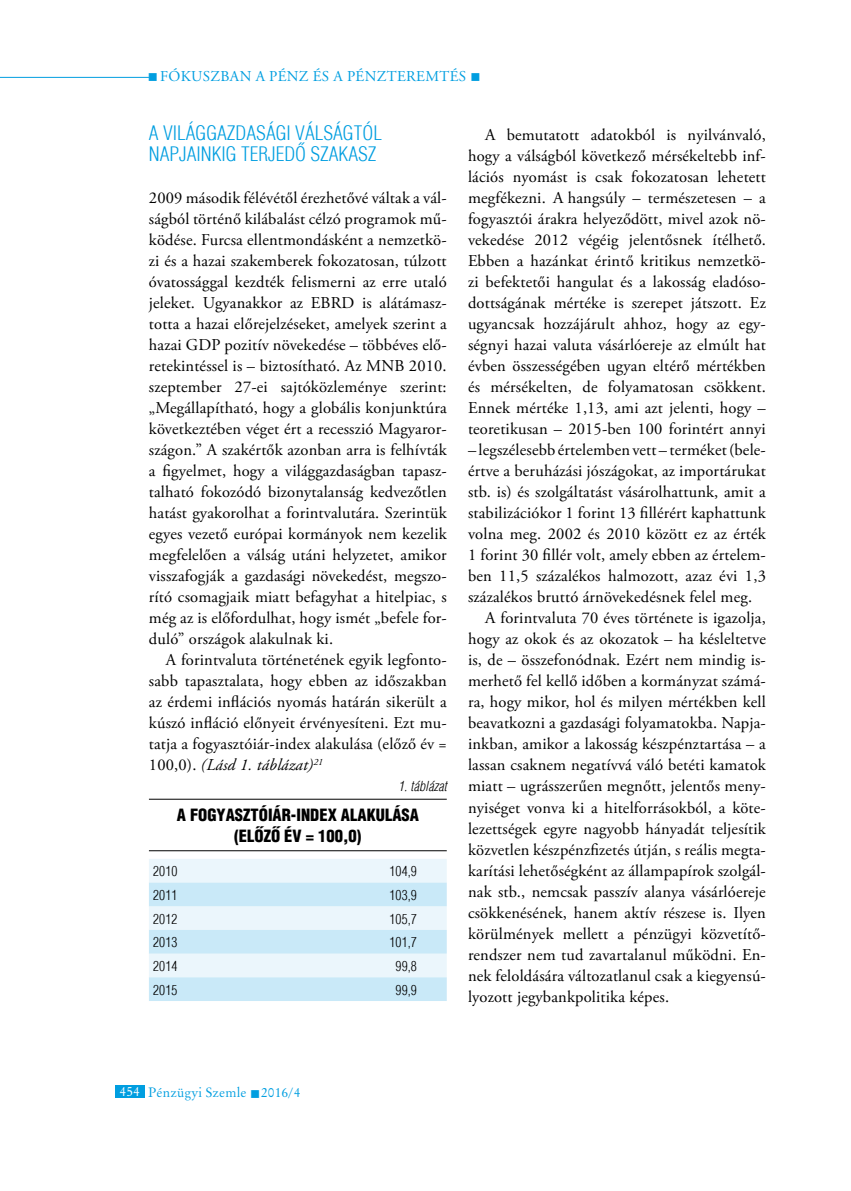
<style>
.page{position:relative;width:851px;height:1191px;background:#fff}
.page>*{position:absolute;margin:0;border:0;box-sizing:border-box;transform-origin:0 0}
.t1{font:300 condensed 19.5px/21px "H Helvetica";color:#009ee0}
.t2{font:16.5px/21px "Adobe Garamond Pro";letter-spacing:.01em;color:#000;text-align:justify}
.t3{font:900 condensed 16.5px/21px "H Helvetica";color:#000;text-align:center}
.t4{font:15px "Adobe Garamond Pro";letter-spacing:.025em;color:#009ee0}
.t5{font:300 condensed 13.5px "H Helvetica";letter-spacing:.01em;color:#000}
.t6{font:13.5px "Original Garamond HU Normal";letter-spacing:.01em;color:#009ee0}
.t7{font:italic 300 condensed 13.5px "H Helvetica";letter-spacing:.01em;color:#000}
.s1{font-style:italic}
.s2{color:#fff}
</style>
<div class="page">
<hr style="left:0;top:77px;width:149px;height:1px;background:#009ee0">
<div style="left:115px;top:1084px;width:30px;height:13px;background:#009ee0"></div>
<hr style="left:149px;top:799px;width:297px;height:1px;background:#000">
<hr style="left:149px;top:850px;width:297px;height:1px;background:#000">
<svg style="left:149px;top:859px;width:297px;height:142px;background:#daeff9"></svg>
<p class="t4" style="left:148px;top:67px;width:334px">■ fókuszban a pénz és a pénzteremtés ■</p>
<p class="t1" style="left:149px;top:122px;width:234px">A VILÁGGAZDASÁGI VÁLSÁGTÓL<br>NAPJAINKIG TERJEDŐ SZAKASZ</p>
<p class="t2" style="left:149px;top:188px;width:299px">2009 második félévétől érezhetővé váltak a vál&shy;ságból történő kilábalást célzó programok mű&shy;ködése. Furcsa ellentmondásként a nemzetkö&shy;zi és a hazai szakemberek fokozatosan, túlzott óvatossággal kezdték felismerni az erre utaló jeleket. Ugyanakkor az EBRD is alátámasz&shy;totta a hazai előrejelzéseket, amelyek szerint a hazai GDP pozitív növekedése – többéves elő&shy;retekintéssel is – biztosítható. Az MNB</p>
<p class="t2" style="left:149px;top:356px;width:300px;text-indent:260px">2010. szeptember 27-ei sajtóközleménye szerint: „Megállapítható, hogy a globális konjunktúra következtében véget ért a recesszió Magyaror&shy;szágon.” A szakértők azonban arra is felhívták a figyelmet, hogy a világgazdaságban tapasz&shy;talható fokozódó bizonytalanság kedvezőtlen hatást gyakorolhat a forintvalutára. Szerintük egyes vezető európai kormányok nem kezelik megfelelően a válság utáni helyzetet, amikor visszafogják a gazdasági növekedést, megszo&shy;rító csomagjaik miatt befagyhat a hitelpiac, s még az is előfordulhat, hogy ismét „befele for&shy;duló” országok alakulnak ki.</p>
<p class="t2" style="left:149px;top:650px;width:299px;text-indent:17px">A forintvaluta történetének egyik legfonto&shy;sabb tapasztalata, hogy ebben az időszakban az érdemi inflációs nyomás határán sikerült a kúszó infláció előnyeit érvényesíteni. Ezt mu&shy;tatja a fogyasztóiár-index alakulása (előző év = 100,0). <span class="s1">(Lásd 1. táblázat)</span><sup>21</sup></p>
<p class="t7" style="left:398px;top:778px;width:50px">1. táblázat</p>
<p class="t3" style="left:177px;top:804px;width:243px">A FOGYASZTÓIÁR-INDEX ALAKULÁSA (ELŐZŐ ÉV = 100,0)</p>
<p class="t5" style="left:153px;top:863px;width:26px">2010</p>
<p class="t5" style="left:389px;top:863px;width:29px">104,9</p>
<p class="t5" style="left:153px;top:887px;width:26px">2011</p>
<p class="t5" style="left:389px;top:887px;width:29px">103,9</p>
<p class="t5" style="left:153px;top:910px;width:26px">2012</p>
<p class="t5" style="left:389px;top:910px;width:29px">105,7</p>
<p class="t5" style="left:153px;top:934px;width:26px">2013</p>
<p class="t5" style="left:389px;top:934px;width:29px">101,7</p>
<p class="t5" style="left:153px;top:958px;width:26px">2014</p>
<p class="t5" style="left:395px;top:958px;width:23px">99,8</p>
<p class="t5" style="left:153px;top:982px;width:26px">2015</p>
<p class="t5" style="left:395px;top:982px;width:23px">99,9</p>
<p class="t2" style="left:468px;top:125px;width:299px;text-indent:17px">A bemutatott adatokból is nyilvánvaló, hogy a válságból következő mérsékeltebb inf&shy;lációs nyomást is csak fokozatosan lehetett megfékezni. A hangsúly – természetesen – a fogyasztói árakra helyeződött, mivel azok nö&shy;vekedése 2012 végéig jelentősnek ítélhető.<br>Ebben a hazánkat érintő kritikus nemzetkö&shy;zi befektetői hangulat és a lakosság eladóso&shy;dottságának mértéke is szerepet játszott. Ez ugyancsak hozzájárult ahhoz, hogy az egy&shy;ségnyi hazai valuta vásárlóereje az elmúlt hat évben összességében ugyan eltérő mértékben és mérsékelten, de folyamatosan csökkent.<br>Ennek mértéke 1,13, ami azt jelenti, hogy – teoretikusan – 2015-ben 100 forintért annyi</p>
<p class="t2" style="left:468px;top:440px;width:299px">– legszélesebb értelemben vett – terméket (bele-</p>
<p class="t2" style="left:468px;top:461px;width:299px">értve a beruházási jószágokat, az importárukat</p>
<p class="t2" style="left:468px;top:482px;width:299px">stb. is) és szolgáltatást vásárolhattunk, amit a</p>
<p class="t2" style="left:468px;top:503px;width:299px">stabilizációkor 1 forint 13 fillérért kaphattunk</p>
<p class="t2" style="left:468px;top:524px;width:299px">volna meg. 2002 és 2010 között ez az érték</p>
<p class="t2" style="left:468px;top:545px;width:299px">1 forint 30 fillér volt, amely ebben az értelem-</p>
<p class="t2" style="left:468px;top:566px;width:299px">ben 11,5 százalékos halmozott, azaz évi 1,3</p>
<p class="t2" style="left:468px;top:587px;width:285px">százalékos bruttó árnövekedésnek felel meg.</p>
<p class="t2" style="left:485px;top:608px;width:282px">A forintvaluta 70 éves története is igazolja,</p>
<p class="t2" style="left:468px;top:629px;width:299px">hogy az okok és az okozatok – ha késleltetve</p>
<p class="t2" style="left:468px;top:650px;width:299px">is, de – összefonódnak. Ezért nem mindig is-</p>
<p class="t2" style="left:468px;top:671px;width:299px">merhető fel kellő időben a kormányzat számá-</p>
<p class="t2" style="left:468px;top:692px;width:299px">ra, hogy mikor, hol és milyen mértékben kell</p>
<p class="t2" style="left:468px;top:713px;width:299px">beavatkozni a gazdasági folyamatokba. Napja-</p>
<p class="t2" style="left:468px;top:734px;width:299px">inkban, amikor a lakosság készpénztartása – a</p>
<p class="t2" style="left:468px;top:755px;width:299px">lassan csaknem negatívvá váló betéti kamatok</p>
<p class="t2" style="left:468px;top:776px;width:299px">miatt – ugrásszerűen megnőtt, jelentős men -</p>
<p class="t2" style="left:468px;top:797px;width:299px">nyiséget vonva ki a hitelforrásokból, a köte-</p>
<p class="t2" style="left:468px;top:818px;width:299px">lezettségek egyre nagyobb hányadát teljesítik</p>
<p class="t2" style="left:468px;top:839px;width:299px">közvetlen készpénzfizetés útján, s reális megta-</p>
<p class="t2" style="left:468px;top:860px;width:299px">karítási lehetőségként az állampapírok szolgál-</p>
<p class="t2" style="left:468px;top:881px;width:299px">nak stb., nemcsak passzív alanya vásárlóereje</p>
<p class="t2" style="left:468px;top:902px;width:299px">csökkenésének, hanem aktív részese is. Ilyen</p>
<p class="t2" style="left:468px;top:923px;width:299px">körülmények mellett a pénzügyi közvetítő-</p>
<p class="t2" style="left:468px;top:944px;width:299px">rendszer nem tud zavartalanul működni. En-</p>
<p class="t2" style="left:468px;top:965px;width:299px">nek feloldására változatlanul csak a kiegyensú-</p>
<p class="t2" style="left:468px;top:986px;width:202px">lyozott jegybankpolitika képes.</p>
<p class="t6" style="left:120px;top:1084px;width:182px"><span class="s2">454</span> Pénzügyi Szemle ■ 2016/4</p>
</div>
